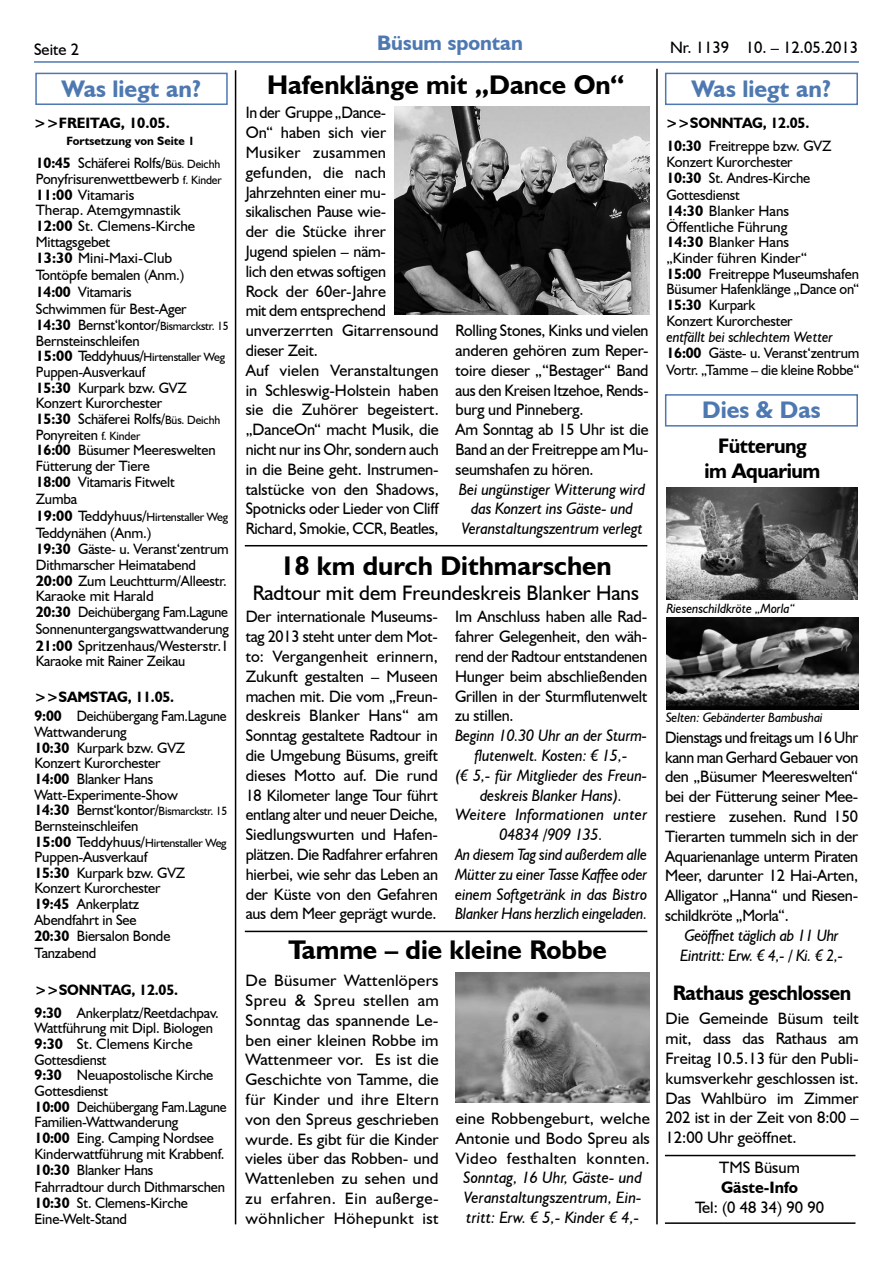
<style>
.page{position:relative;width:893px;height:1263px;background:#fff}
.page>*{position:absolute;margin:0;border:0;box-sizing:border-box;transform-origin:0 0}
.t1{font:700 27px "Humanist 521 BT";color:#000}
.t2{font:700 24px "Humanist 521 BT";color:#4d78b1}
.t3{font:21px "Humanist 521 BT";color:#000}
.t4{font:700 21px/25.2px "Humanist 521 BT";letter-spacing:-.02em;color:#000;text-align:center}
.t5{font:700 21px "Humanist 521 BT";color:#4d78b1}
.t6{font:16.5px/19.8px "Humanist 521 BT";letter-spacing:-.005em;color:#000;text-align:justify}
.t7{font:16.5px/19.8px "Humanist 521 BT";letter-spacing:-.005em;color:#000;scale:.95 1}
.t8{font:italic 16.5px/19.8px "Humanist 521 BT";letter-spacing:-.01em;color:#000;scale:.96 1}
.t9{font:16.5px/19.8px "Humanist 521 BT";letter-spacing:-.005em;color:#000;text-align:justify;scale:.94 1}
.t10{font:italic 16.5px/19.8px "Humanist 521 BT";letter-spacing:-.01em;color:#000;text-align:center}
.t11{font:700 16.5px "Humanist 521 BT";color:#000}
.t12{font:15px/15.9px "Humanist 521 BT";letter-spacing:-.01em;color:#000}
.t13{font:15px/15.9px "Humanist 521 BT";letter-spacing:-.01em;color:#000;scale:.95 1}
.t14{font:15px/15.6px "Humanist 521 BT";letter-spacing:-.01em;color:#000;scale:.93 1}
.t15{font:700 15px "Humanist 521 BT";letter-spacing:-.01em;color:#000}
.t16{font:italic 13.5px "Humanist 521 BT";letter-spacing:-.01em;color:#000}
.t17{font:12px "Humanist 521 BT";letter-spacing:-.02em;color:#000}
.t18{font:700 12px "Humanist 521 BT";color:#000}
.s1{font-weight:700}
.s2{font-size:12px}
.s3{font-weight:700;font-size:15px}
.s4{font-size:15px}
.s5{font-style:italic}
</style>
<div class="page">
<hr style="left:34px;top:61px;width:825px;height:2px;background:#4d78b1">
<hr style="left:656px;top:69px;width:2px;height:1155px;background:#000">
<hr style="left:235px;top:70px;width:1px;height:1154px;background:#000">
<div style="left:35px;top:73px;width:193px;height:32px;border:2px solid #4d78b1"></div>
<hr style="left:245px;top:545px;width:402px;height:1px;background:#000">
<hr style="left:245px;top:931px;width:402px;height:1px;background:#000">
<div style="left:665px;top:73px;width:193px;height:32px;border:2px solid #4d78b1"></div>
<div style="left:665px;top:394px;width:193px;height:33px;border:2px solid #4d78b1"></div>
<img style="left:395px;top:106px;width:255px;height:208px">
<img style="left:456px;top:973px;width:194px;height:129px">
<img style="left:666px;top:488px;width:191px;height:112px">
<img style="left:666px;top:618px;width:193px;height:91px">
<hr style="left:665px;top:1155px;width:190px;height:1px;background:#000">
<hr style="left:665px;top:1222px;width:190px;height:2px;background:#000">
<p class="t6" style="left:34px;top:39px;width:46px">Seite 2</p>
<p class="t5" style="left:377px;top:29px;width:147px">Büsum spontan</p>
<h2 class="t2" style="left:61px;top:74px;width:142px">Was liegt an?</h2>
<p class="t18" style="left:66px;top:133px;width:130px">Fortsetzung von Seite 1</p>
<h1 class="t1" style="left:267px;top:68px;width:359px">Hafenklänge mit „Dance On“</h1>
<p class="t7" style="left:246px;top:103px;width:205px">In der Gruppe „Dance-<br>On“ haben sich vier<br>Musiker zusammen gefunden, die nach<br>Jahrzehnten einer mu&shy;sikalischen Pause wie-<br>der die Stücke ihrer<br>Jugend spielen – näm-<br>lich den etwas softigen<br>Rock der 60er-Jahre<br>mit dem entsprechend unverzerrten Gitarrensound dieser Zeit.<br>Auf vielen Veranstaltungen in Schleswig-Holstein haben sie die Zuhörer begeistert. „DanceOn“ macht Musik, die nicht nur ins Ohr, sondern auch in die Beine geht. Instrumen&shy;talstücke von den Shadows,<br>Spotnicks oder Lieder von Cliff<br>Richard, Smokie, CCR, Beatles,</p>
<p class="t15" style="left:34px;top:113px;width:137px">&gt;&gt;Freitag, 10.05.</p>
<p class="t12" style="left:36px;top:155px;width:194px"><span class="s1">10:45</span> Schäferei Rolfs/<span class="s2">Büs. Deichh<br></span>Ponyfrisurenwettbewerb <span class="s2">f. Kinder<br></span><span class="s1">11:00</span> Vitamaris<br>Therap. Atemgymnastik<br><span class="s1">12:00</span> St. Clemens-Kirche<br>Mittagsgebet<br><span class="s1">13:30</span> Mini-Maxi-Club<br>Tontöpfe bemalen (Anm.)<br><span class="s1">14:00</span> Vitamaris<br>Schwimmen für Best-Ager<br><span class="s1">14:30</span> Bernst‘kontor/<span class="s2">Bismarckstr. 15<br></span>Bernsteinschleifen</p>
<p class="t17" style="left:36px;top:350px;width:191px"><span class="s3">15:00</span> <span class="s4">Teddyhuus/</span>Hirtenstaller Weg</p>
<p class="t13" style="left:36px;top:364px;width:196px">Puppen-Ausverkauf<br><span class="s1">15:30</span> Kurpark bzw. GVZ<br>Konzert Kurorchester<br><span class="s1">15:30</span> Schäferei Rolfs/<span class="s2">Büs. Deichh<br></span>Ponyreiten <span class="s2">f. Kinder<br></span><span class="s1">16:00</span> Büsumer Meereswelten<br>Fütterung der Tiere<br><span class="s1">18:00</span> Vitamaris Fitwelt<br>Zumba</p>
<p class="t17" style="left:36px;top:509px;width:194px"><span class="s3">19:00</span> <span class="s4">Teddyhuus/</span>Hirtenstaller Weg</p>
<p class="t12" style="left:36px;top:524px;width:195px">Teddynähen (Anm.)<br><span class="s1">19:30</span> Gäste- u. Veranst‘zentrum<br>Dithmarscher Heimatabend<br><span class="s1">20:00</span> Zum Leuchtturm/Alleestr.<br>Karaoke mit Harald<br><span class="s1">20:30</span> Deichübergang Fam.Lagune<br>Sonnenuntergangswattwanderung<br><span class="s1">21:00</span> Spritzenhaus/Westerstr.1<br>Karaoke mit Rainer Zeikau</p>
<p class="t6" style="left:456px;top:320px;width:195px;text-align:left">Rolling Stones, Kinks und vielen anderen gehören zum Reper&shy;toire dieser „“Bestager“ Band aus den Kreisen Itzehoe, Rends&shy;burg und Pinneberg.<br>Am Sonntag ab 15 Uhr ist die<br>Band an der Freitreppe am Mu&shy;seumshafen zu hören.</p>
<p class="t10" style="left:459px;top:479px;width:188px">Bei ungünstiger Witterung wird das Konzert ins Gäste- und<br>Veranstaltungszentrum verlegt</p>
<h1 class="t1" style="left:280px;top:548px;width:333px">18 km durch Dithmarschen</h1>
<p class="t3" style="left:253px;top:580px;width:388px">Radtour mit dem Freundeskreis Blanker Hans</p>
<p class="t6" style="left:246px;top:606px;width:194px">Der internationale Museums&shy;tag 2013 steht unter dem Mot&shy;to: Vergangenheit erinnern, Zukunft gestalten – Museen machen mit. Die vom „Freun&shy;deskreis Blanker Hans“ am Sonntag gestaltete Radtour in die Umgebung Büsums, greift dieses Motto auf. Die rund 18 Kilometer lange Tour führt entlang alter und neuer Deiche, Siedlungswurten und Hafen&shy;plätzen. Die Radfahrer erfahren hierbei, wie sehr das Leben an der Küste von den Gefahren aus dem Meer geprägt wurde.</p>
<p class="t6" style="left:455px;top:606px;width:194px">Im Anschluss haben alle Rad&shy;fahrer Gelegenheit, den wäh&shy;rend der Radtour entstandenen Hunger beim abschließenden Grillen in der Sturmflutenwelt zu stillen.</p>
<p class="t8" style="left:455px;top:725px;width:202px;text-align:center">Beginn 10.30 Uhr an der Sturm&shy;flutenwelt. Kosten: € 15,-<br>(€ 5,- für Mitglieder des Freun&shy;deskreis Blanker Hans).<br>Weitere Informationen unter<br>04834 /909 135.<br>An diesem Tag sind außerdem alle<br>Mütter zu einer Tasse Kaffee oder einem Softgetränk in das Bistro<br>Blanker Hans herzlich eingeladen.</p>
<p class="t15" style="left:35px;top:687px;width:141px">&gt;&gt;Samstag, 11.05.</p>
<p class="t14" style="left:34px;top:708px;width:209px"><span class="s1">9:00</span> Deichübergang Fam.Lagune<br>Wattwanderung<br><span class="s1">10:30</span> Kurpark bzw. GVZ<br>Konzert Kurorchester<br><span class="s1">14:00</span> Blanker Hans<br>Watt-Experimente-Show<br><span class="s1">14:30</span> Bernst‘kontor/<span class="s2">Bismarckstr. 15<br></span>Bernsteinschleifen</p>
<p class="t17" style="left:34px;top:835px;width:194px"><span class="s3">15:00</span> <span class="s4">Teddyhuus/</span>Hirtenstaller Weg</p>
<p class="t12" style="left:34px;top:849px;width:152px">Puppen-Ausverkauf<br><span class="s1">15:30</span> Kurpark bzw. GVZ<br>Konzert Kurorchester<br><span class="s1">19:45</span> Ankerplatz<br>Abendfahrt in See<br><span class="s1">20:30</span> Biersalon Bonde<br>Tanzabend</p>
<h1 class="t1" style="left:289px;top:933px;width:320px">Tamme – die kleine Robbe</h1>
<p class="t6" style="left:246px;top:970px;width:195px">De Büsumer Wattenlöpers Spreu &amp; Spreu stellen am Sonntag das spannende Le&shy;ben einer kleinen Robbe im Wattenmeer vor. Es ist die Geschichte von Tamme, die für Kinder und ihre Eltern von den Spreus geschrieben wurde. Es gibt für die Kinder vieles über das Robben- und Wattenleben zu sehen und zu erfahren. Ein außerge&shy;wöhnlicher Höhepunkt ist</p>
<p class="t15" style="left:35px;top:981px;width:145px">&gt;&gt;Sonntag, 12.05.</p>
<p class="t12" style="left:35px;top:1004px;width:194px"><span class="s1">9:30</span> Ankerplatz/Reetdachpav.<br>Wattführung mit Dipl. Biologen<br><span class="s1">9:30</span> St. Clemens Kirche<br>Gottesdienst<br><span class="s1">9:30</span> Neuapostolische Kirche<br>Gottesdienst<br><span class="s1">10:00</span> Deichübergang Fam.Lagune<br>Familien-Wattwanderung<br><span class="s1">10:00</span> Eing. Camping Nordsee<br>Kinderwattführung mit Krabbenf.<br><span class="s1">10:30</span> Blanker Hans<br>Fahrradtour durch Dithmarschen<br><span class="s1">10:30</span> St. Clemens-Kirche<br>Eine-Welt-Stand</p>
<p class="t6" style="left:456px;top:1108px;width:196px">eine Robbengeburt, welche Antonie und Bodo Spreu als Video festhalten konnten.</p>
<p class="t10" style="left:464px;top:1167px;width:180px;text-align:justify">Sonntag, 16 Uhr, Gäste- und Veranstaltungszentrum, Ein&shy;tritt: Erw. € 5,- Kinder € 4,-</p>
<p class="t6" style="left:670px;top:37px;width:190px">Nr. 1139 10. – 12.05.2013</p>
<h2 class="t2" style="left:691px;top:74px;width:142px">Was liegt an?</h2>
<p class="t15" style="left:666px;top:113px;width:145px">&gt;&gt;Sonntag, 12.05.</p>
<p class="t12" style="left:666px;top:138px;width:195px"><span class="s1">10:30</span> Freitreppe bzw. GVZ<br>Konzert Kurorchester<br><span class="s1">10:30</span> St. Andres-Kirche<br>Gottesdienst<br><span class="s1">14:30</span> Blanker Hans<br>Öffentliche Führung<br><span class="s1">14:30</span> Blanker Hans<br>„Kinder führen Kinder“<br><span class="s1">15:00</span> Freitreppe Museumshafen<br>Büsumer Hafenklänge „Dance on“<br><span class="s1">15:30</span> Kurpark<br>Konzert Kurorchester</p>
<p class="t12" style="left:666px;top:328px;width:195px;line-height:16.6px"><span class="s5">entfällt bei schlechtem Wetter<br></span><span class="s1">16:00</span> Gäste- u. Veranst‘zentrum<br>Vortr. „Tamme – die kleine Robbe“</p>
<h2 class="t2" style="left:702px;top:395px;width:120px">Dies &amp; Das</h2>
<p class="t4" style="left:704px;top:433px;width:117px">Fütterung im Aquarium</p>
<p class="t16" style="left:666px;top:600px;width:130px">Riesenschildkröte „Morla“</p>
<p class="t16" style="left:666px;top:709px;width:158px">Selten: Gebänderter Bambushai</p>
<p class="t9" style="left:665px;top:727px;width:207px">Dienstags und freitags um 16 Uhr kann man Gerhard Gebauer von den „Büsumer Meereswelten“ bei der Fütterung seiner Mee&shy;restiere zusehen. Rund 150<br>Tierarten tummeln sich in der Aquarienanlage unterm Piraten Meer, darunter 12 Hai-Arten, Alligator „Hanna“ und Riesen&shy;schildkröte „Morla“.</p>
<p class="t8" style="left:680px;top:925px;width:171px">Geöffnet täglich ab 11 Uhr<br>Eintritt: Erw. € 4,- / Ki. € 2,-</p>
<p class="t4" style="left:673px;top:980px;width:180px">Rathaus geschlossen</p>
<p class="t6" style="left:666px;top:1008px;width:195px">Die Gemeinde Büsum teilt mit, dass das Rathaus am Freitag 10.5.13 für den Publi&shy;kumsverkehr geschlossen ist.<br>Das Wahlbüro im Zimmer 202 ist in der Zeit von 8:00 – 12:00 Uhr geöffnet.</p>
<p class="t6" style="left:719px;top:1157px;width:82px">TMS Büsum</p>
<p class="t11" style="left:721px;top:1177px;width:79px">Gäste-Info</p>
<p class="t6" style="left:695px;top:1197px;width:131px">Tel: (0 48 34) 90 90</p>
</div>
